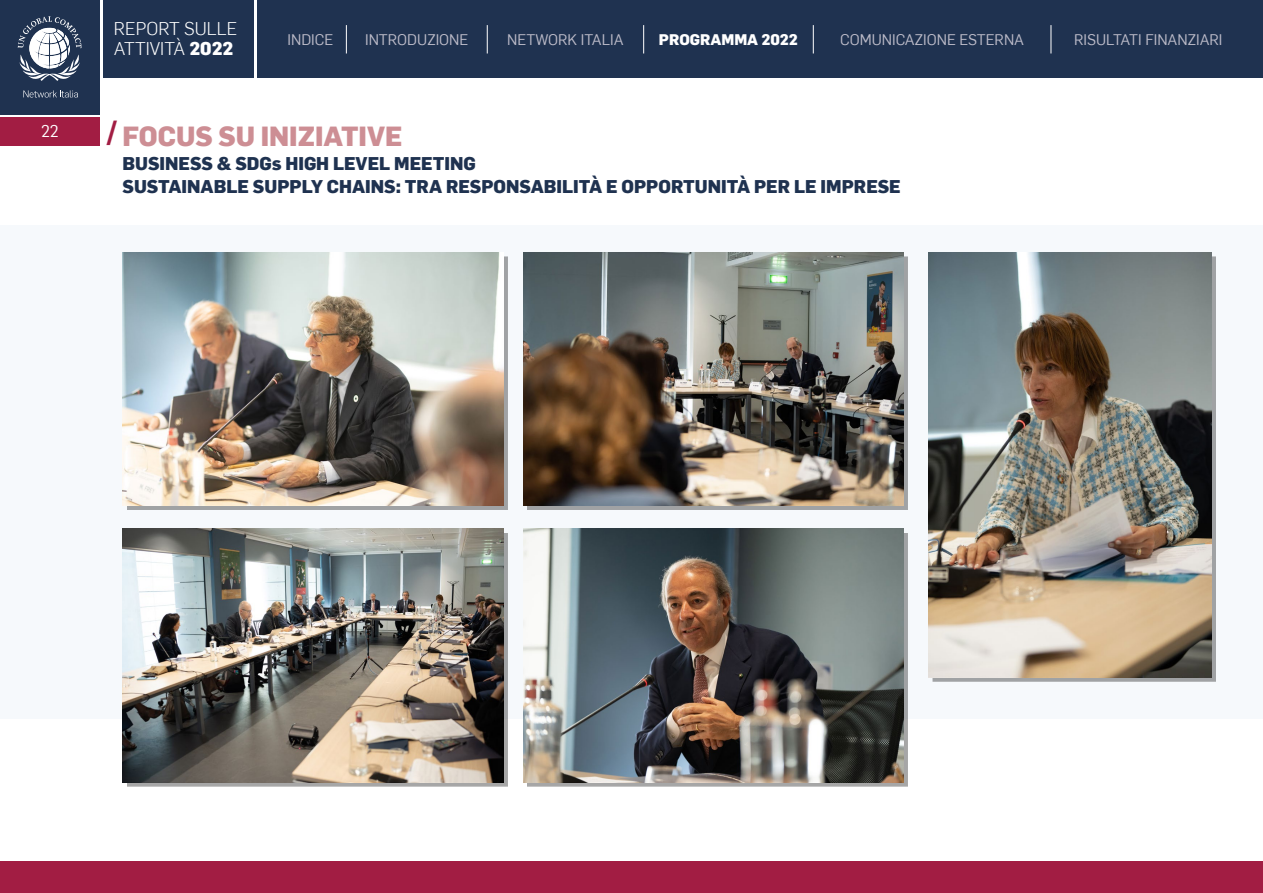
<style>
.page{position:relative;width:1263px;height:893px;background:#fff}
.page>*{position:absolute;margin:0;border:0;box-sizing:border-box;transform-origin:0 0}
.t1{font:800 27px "Flama";color:#cd8e94}
.t2{font:800 18px/23.7px "Flama";color:#1f3250}
.t3{font:300 18px/19.6px "Flama";color:#fff}
.t4{font:16.5px "Flama";color:#fff}
.t5{font:15px "Flama";color:#bdbcc9}
.t6{font:800 15px "Flama";color:#fff}
.s1{font-weight:800}
</style>
<div class="page">
<div style="left:0;top:862px;width:1263px;height:31px;background:#a21d43"></div>
<div style="left:103px;top:0;width:151px;height:78px;background:#1f3250"></div>
<div style="left:0;top:0;width:100px;height:115px;background:#1f3250"></div>
<div style="left:257px;top:0;width:1006px;height:78px;background:#1f3250"></div>
<svg style="left:23px;top:90px;width:55px;height:8px"></svg>
<svg style="left:18px;top:16px;width:63px;height:65px"></svg>
<div style="left:0;top:118px;width:100px;height:28px;background:#a21d43"></div>
<svg style="left:346px;top:25px;width:1px;height:28px"></svg>
<svg style="left:487px;top:25px;width:1px;height:28px"></svg>
<svg style="left:643px;top:25px;width:1px;height:28px"></svg>
<svg style="left:813px;top:25px;width:1px;height:28px"></svg>
<svg style="left:1050px;top:25px;width:1px;height:28px"></svg>
<div style="left:0;top:225px;width:1263px;height:493px;background:#f6f9fc"></div>
<div style="left:127px;top:256px;width:380px;height:254px;background:#000;opacity:.35"></div>
<img style="left:123px;top:252px;width:380px;height:254px">
<div style="left:527px;top:256px;width:381px;height:254px;background:#000;opacity:.35"></div>
<img style="left:523px;top:252px;width:380px;height:254px">
<div style="left:127px;top:533px;width:380px;height:254px;background:#000;opacity:.35"></div>
<img style="left:123px;top:529px;width:380px;height:253px">
<div style="left:932px;top:256px;width:284px;height:426px;background:#000;opacity:.35"></div>
<img style="left:928px;top:252px;width:284px;height:425px">
<div style="left:527px;top:533px;width:381px;height:254px;background:#000;opacity:.35"></div>
<img style="left:523px;top:529px;width:380px;height:253px">
<p class="t4" style="left:41px;top:120px;width:19px">22</p>
<p class="t3" style="left:114px;top:18px;width:125px">REPORT SULLE<br>ATTIVITÀ <span class="s1">2022</span></p>
<p class="t5" style="left:287px;top:29px;width:47px">INDICE</p>
<p class="t5" style="left:365px;top:29px;width:105px">INTRODUZIONE</p>
<p class="t5" style="left:507px;top:29px;width:118px">NETWORK ITALIA</p>
<p class="t6" style="left:659px;top:28px;width:140px">PROGRAMMA 2022</p>
<p class="t5" style="left:840px;top:29px;width:186px">COMUNICAZIONE ESTERNA</p>
<p class="t5" style="left:1074px;top:29px;width:150px">RISULTATI FINANZIARI</p>
<h1 class="t1" style="left:107px;top:117px;width:297px"><sup>/</sup> FOCUS SU INIZIATIVE</h1>
<p class="t2" style="left:123px;top:150px;width:780px">BUSINESS &amp; SDGs HIGH LEVEL MEETING<br>SUSTAINABLE SUPPLY CHAINS: TRA RESPONSABILITÀ E OPPORTUNITÀ PER LE IMPRESE</p>
</div>
